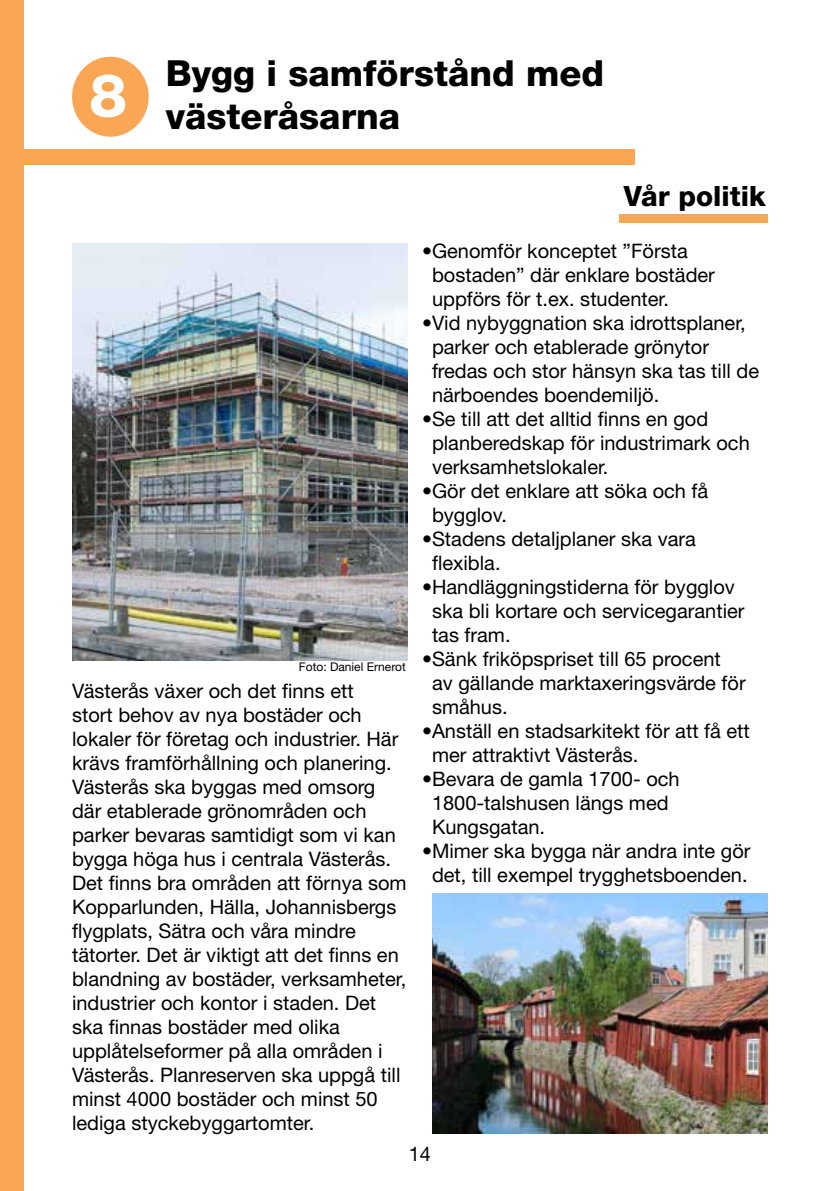
<style>
.page{position:relative;width:840px;height:1191px;background:#fff}
.page>*{position:absolute;margin:0;border:0;box-sizing:border-box;transform-origin:0 0}
.t1{font:800 36px/43.2px "Helvetica Neue LT Std";color:#000}
.t2{font:800 28px "Helvetica Neue LT Std";color:#000}
.t3{font:20px/24px "Helvetica Neue LT Std";color:#000}
.t4{font:12px "Helvetica Neue LT Std";color:#000}
</style>
<div class="page">
<div style="left:0;top:0;width:24px;height:1191px;background:#faa755"></div>
<div style="left:72px;top:57px;width:77px;height:80px;background:#faa755;border-radius:50%"></div>
<div style="left:24px;top:149px;width:610px;height:15px;background:#faa755"></div>
<div style="left:619px;top:214px;width:148px;height:9px;background:#faa755"></div>
<img style="left:72px;top:244px;width:336px;height:416px">
<img style="left:432px;top:893px;width:335px;height:240px">
<h1 class="t1" style="left:89px;top:52px;width:516px;text-indent:77px">Bygg i samförstånd med<br><sup>8</sup> västeråsarna</h1>
<h2 class="t2" style="left:623px;top:179px;width:143px">Vår politik</h2>
<p class="t4" style="left:299px;top:659px;width:108px">Foto: Daniel Ernerot</p>
<p class="t3" style="left:72px;top:678px;width:336px">Västerås växer och det finns ett<br>stort behov av nya bostäder och lokaler för företag och industrier. Här krävs framförhållning och planering.<br>Västerås ska byggas med omsorg där etablerade grönområden och parker bevaras samtidigt som vi kan bygga höga hus i centrala Västerås.<br>Det finns bra områden att förnya som Kopparlunden, Hälla, Johannisbergs flygplats, Sätra och våra mindre tätorter. Det är viktigt att det finns en blandning av bostäder, verksamheter, industrier och kontor i staden. Det ska finnas bostäder med olika upplåtelseformer på alla områden i Västerås. Planreserven ska uppgå till minst 4000 bostäder och minst 50 lediga styckebyggartomter.</p>
<p class="t3" style="left:432px;top:239px;width:284px;text-indent:-10px">•Genomför konceptet ”Första bostaden” där enklare bostäder uppförs för t.ex. studenter.</p>
<p class="t3" style="left:432px;top:311px;width:328px;text-indent:-10px">•Vid nybyggnation ska idrottsplaner, parker och etablerade grönytor fredas och stor hänsyn ska tas till de närboendes boendemiljö.</p>
<p class="t3" style="left:432px;top:407px;width:319px;text-indent:-10px">•Se till att det alltid finns en god planberedskap för industrimark och verksamhetslokaler.</p>
<p class="t3" style="left:432px;top:479px;width:277px;text-indent:-10px">•Gör det enklare att söka och få bygglov.</p>
<p class="t3" style="left:432px;top:527px;width:265px;text-indent:-10px">•Stadens detaljplaner ska vara flexibla.</p>
<p class="t3" style="left:432px;top:575px;width:314px;text-indent:-10px">•Handläggningstiderna för bygglov ska bli kortare och servicegarantier tas fram.</p>
<p class="t3" style="left:432px;top:647px;width:315px;text-indent:-10px">•Sänk friköpspriset till 65 procent av gällande marktaxeringsvärde för småhus.</p>
<p class="t3" style="left:432px;top:719px;width:319px;text-indent:-10px">•Anställ en stadsarkitekt för att få ett mer attraktivt Västerås.</p>
<p class="t3" style="left:432px;top:767px;width:249px;text-indent:-10px">•Bevara de gamla 1700- och<br>1800-talshusen längs med<br>Kungsgatan.</p>
<p class="t3" style="left:422px;top:839px;width:330px;text-align:center">•Mimer ska bygga när andra inte gör det, till exempel trygghetsboenden.</p>
<p class="t3" style="left:408px;top:1142px;width:24px">14</p>
</div>
